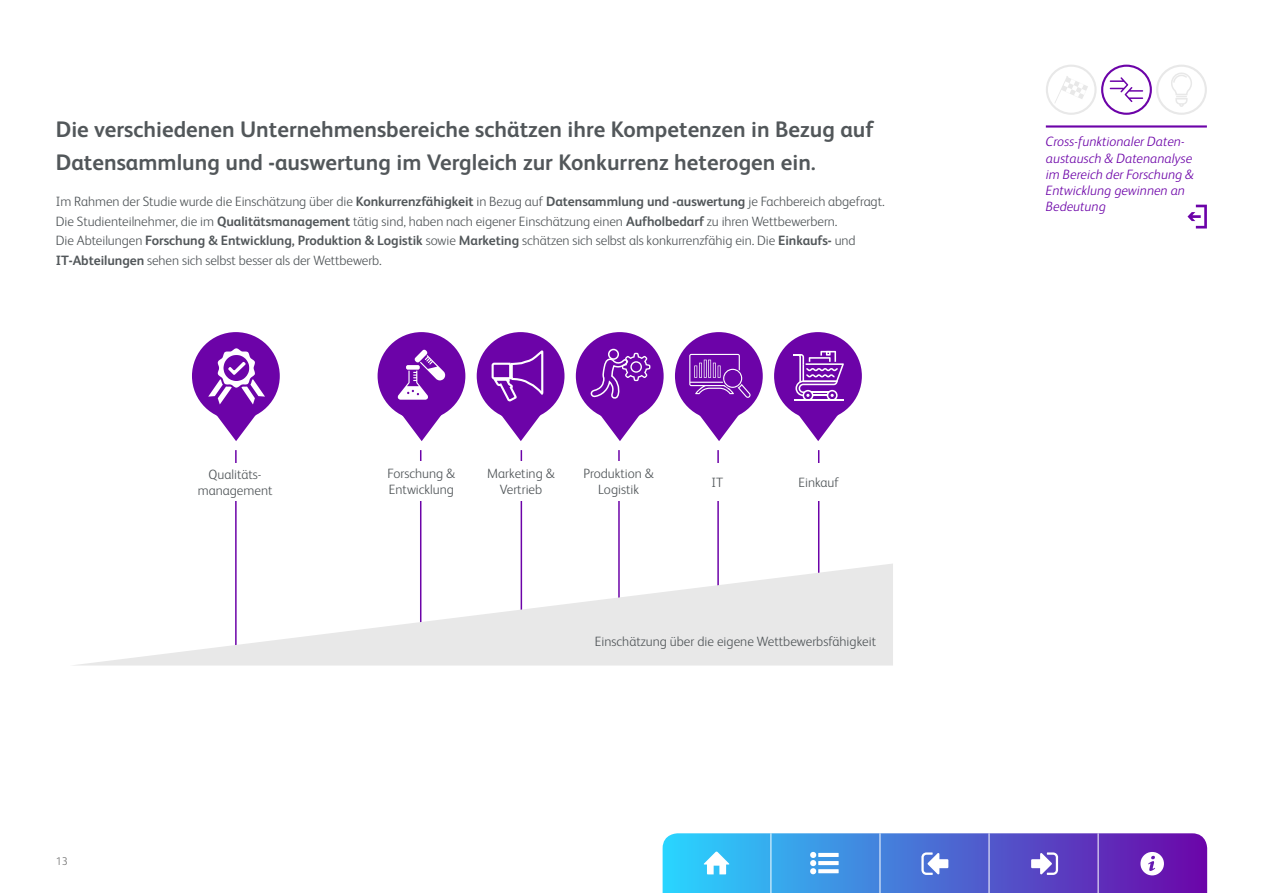
<style>
.page{position:relative;width:1263px;height:893px;background:#fff}
.page>*{position:absolute;margin:0;border:0;box-sizing:border-box;transform-origin:0 0}
.t1{font:700 22.5px/33px "FS Albert Pro";color:#52575a}
.t2{font:300 13.5px/16.2px "FS Albert Pro";letter-spacing:-.005em;color:#52575a;text-align:center}
.t3{font:italic 300 13.5px/16.2px "FS Albert Pro";color:#6c03a8}
.t4{font:300 11.25px "FS Albert Pro";color:#777}
.s1{font-weight:700}
</style>
<div class="page">
<div style="left:192px;top:332px;width:88px;height:88px;background:#6c03a8;border-radius:50%"></div>
<div style="left:378px;top:332px;width:87px;height:88px;background:#6c03a8;border-radius:50%"></div>
<div style="left:477px;top:332px;width:87px;height:88px;background:#6c03a8;border-radius:50%"></div>
<div style="left:576px;top:332px;width:88px;height:88px;background:#6c03a8;border-radius:50%"></div>
<div style="left:675px;top:332px;width:88px;height:88px;background:#6c03a8;border-radius:50%"></div>
<div style="left:774px;top:332px;width:88px;height:88px;background:#6c03a8;border-radius:50%"></div>
<hr style="left:235px;top:450px;width:2px;height:211px;background:#6c03a8">
<hr style="left:420px;top:450px;width:1px;height:211px;background:#6c03a8">
<hr style="left:521px;top:450px;width:1px;height:211px;background:#6c03a8">
<hr style="left:618px;top:450px;width:2px;height:211px;background:#6c03a8">
<hr style="left:717px;top:450px;width:2px;height:211px;background:#6c03a8">
<hr style="left:818px;top:450px;width:1px;height:211px;background:#6c03a8">
<svg style="left:73px;top:563px;width:820px;height:103px"></svg>
<div style="left:156px;top:463px;width:158px;height:38px;background:#fff"></div>
<div style="left:343px;top:461px;width:157px;height:40px;background:#fff"></div>
<div style="left:460px;top:461px;width:122px;height:40px;background:#fff"></div>
<div style="left:561px;top:461px;width:115px;height:40px;background:#fff"></div>
<div style="left:660px;top:463px;width:115px;height:38px;background:#fff"></div>
<div style="left:761px;top:463px;width:115px;height:38px;background:#fff"></div>
<svg style="left:783px;top:351px;width:70px;height:90px"></svg>
<svg style="left:684px;top:354px;width:70px;height:87px"></svg>
<svg style="left:585px;top:332px;width:70px;height:109px"></svg>
<div style="left:608px;top:349px;width:11px;height:11px;border:2px solid #fff;border-radius:50%"></div>
<svg style="left:486px;top:349px;width:70px;height:92px"></svg>
<svg style="left:201px;top:348px;width:70px;height:93px"></svg>
<svg style="left:387px;top:350px;width:70px;height:91px"></svg>
<div style="left:1046px;top:65px;width:50px;height:50px;border:2px solid #e8e8e8;border-radius:50%"></div>
<div style="left:1156px;top:65px;width:51px;height:50px;border:2px solid #e8e8e8;border-radius:50%"></div>
<div style="left:1101px;top:65px;width:51px;height:50px;border:2px solid #6c03a8;border-radius:50%"></div>
<hr style="left:1046px;top:125px;width:161px;height:3px;background:#6c03a8">
<svg style="left:1055px;top:76px;width:33px;height:27px"></svg>
<svg style="left:1110px;top:77px;width:33px;height:25px"></svg>
<svg style="left:1171px;top:72px;width:21px;height:35px"></svg>
<svg style="left:1187px;top:205px;width:20px;height:23px"></svg>
<svg style="left:663px;top:833px;width:544px;height:60px;background:#5577d7"></svg>
<h1 class="t1" style="left:56px;top:112px;width:819px">Die verschiedenen Unternehmensbereiche schätzen ihre Kompetenzen in Bezug auf<br>Datensammlung und -auswertung im Vergleich zur Konkurrenz heterogen ein.</h1>
<p class="t2" style="left:56px;top:191px;width:829px;line-height:19.5px;text-align:left">Im Rahmen der Studie wurde die Einschätzung über die <span class="s1">Konkurrenzfähigkeit</span> in Bezug auf <span class="s1">Datensammlung und -auswertung</span> je Fachbereich abgefragt.<br>Die Studienteilnehmer, die im <span class="s1">Qualitätsmanagement</span> tätig sind, haben nach eigener Einschätzung einen <span class="s1">Aufholbedarf</span> zu ihren Wettbewerbern.<br>Die Abteilungen <span class="s1">Forschung &amp; Entwicklung, Produktion &amp; Logistik</span> sowie <span class="s1">Marketing</span> schätzen sich selbst als konkurrenzfähig ein. Die <span class="s1">Einkaufs-</span> und <span class="s1">IT-Abteilungen</span> sehen sich selbst besser als der Wettbewerb.</p>
<p class="t2" style="left:198px;top:465px;width:76px">Qualitäts&shy;management</p>
<p class="t2" style="left:388px;top:464px;width:69px;text-align:left">Forschung &amp;<br>Entwicklung</p>
<p class="t2" style="left:487px;top:464px;width:69px">Marketing &amp;<br>Vertrieb</p>
<p class="t2" style="left:583px;top:464px;width:72px">Produktion &amp;<br>Logistik</p>
<p class="t2" style="left:711px;top:474px;width:13px">IT</p>
<p class="t2" style="left:798px;top:474px;width:42px">Einkauf</p>
<p class="t4" style="left:56px;top:853px;width:14px">13</p>
<p class="t2" style="left:595px;top:633px;width:283px">Einschätzung über die eigene Wettbewerbsfähigkeit</p>
<p class="t3" style="left:1046px;top:133px;width:150px">Cross-funktionaler Daten&shy;austausch &amp; Datenanalyse im Bereich der Forschung &amp;<br>Entwicklung gewinnen an<br>Bedeutung</p>
</div>
